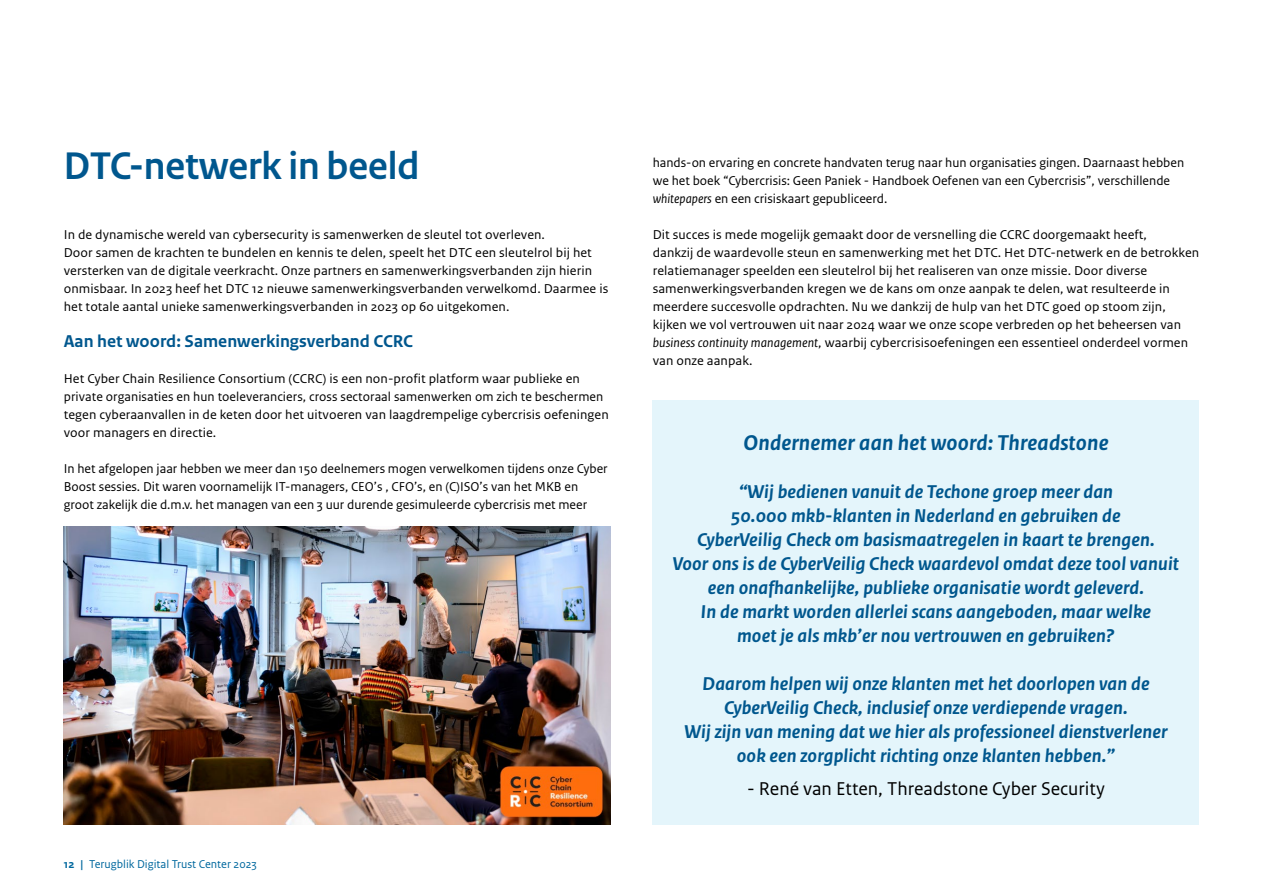
<style>
.page{position:relative;width:1263px;height:893px;background:#fff}
.page>*{position:absolute;margin:0;border:0;box-sizing:border-box;transform-origin:0 0}
.H2_RO_Kop{font:700 40.5px "Rijksoverheid Sans Heading";color:#00578e}
.t1{font:italic 700 22.5px "Rijksoverheid Sans Text";letter-spacing:.005em;color:#00578e}
.P_Quote_Pagina_12{font:italic 700 19.5px/24px "Rijksoverheid Sans Text";letter-spacing:.005em;color:#00578e;text-align:center}
.P_Quote_pagina_12_-_auteur{font:19.5px "Rijksoverheid Sans Text";color:#000}
.H3_RO_Alineakop_Sans{font:700 18px "Rijksoverheid Sans Text";color:#00578e}
.P_RO_Broodtekst_Sans{font:13.5px/18px "Rijksoverheid Sans Text";letter-spacing:.005em;color:#000}
.t2{font:12px "Rijksoverheid Sans Text";color:#00689e}
.s1{font-weight:700}
.s2{font-style:italic}
</style>
<div class="page">
<img style="left:64px;top:527px;width:546px;height:298px">
<div style="left:653px;top:401px;width:546px;height:424px;background:#e4f5fb"></div>
<h2 class="H2_RO_Kop" style="left:64px;top:143px;width:357px">DTC-netwerk in beeld</h2>
<p class="P_RO_Broodtekst_Sans" style="left:64px;top:226px;width:546px">In de dynamische wereld van cybersecurity is samenwerken de sleutel tot overleven.<br>Door samen de krachten te bundelen en kennis te delen, speelt het DTC een sleutelrol bij het versterken van de digitale veerkracht. Onze partners en samenwerkingsverbanden zijn hierin onmisbaar. In 2023 heef het DTC 12 nieuwe samenwerkingsverbanden verwelkomd. Daarmee is het totale aantal unieke samenwerkingsverbanden in 2023 op 60 uitgekomen.</p>
<h3 class="H3_RO_Alineakop_Sans" style="left:64px;top:331px;width:351px">Aan het woord: Samenwerkingsverband CCRC</h3>
<p class="P_RO_Broodtekst_Sans" style="left:64px;top:370px;width:546px">Het Cyber Chain Resilience Consortium (CCRC) is een non-profit platform waar publieke en private organisaties en hun toeleveranciers, cross sectoraal samenwerken om zich te beschermen tegen cyberaanvallen in de keten door het uitvoeren van laagdrempelige cybercrisis oefeningen voor managers en directie.</p>
<p class="P_RO_Broodtekst_Sans" style="left:64px;top:460px;width:545px">In het afgelopen jaar hebben we meer dan 150 deelnemers mogen verwelkomen tijdens onze Cyber<br>Boost sessies. Dit waren voornamelijk IT-managers, CEO’s , CFO’s, en (C)ISO’s van het MKB en groot zakelijk die d.m.v. het managen van een 3 uur durende gesimuleerde cybercrisis met meer</p>
<p class="t2" style="left:64px;top:857px;width:195px"><span class="s1">12 |</span> Terugblik Digital Trust Center 2023</p>
<p class="P_RO_Broodtekst_Sans" style="left:653px;top:154px;width:533px">hands-on ervaring en concrete handvaten terug naar hun organisaties gingen. Daarnaast hebben we het boek “Cybercrisis: Geen Paniek - Handboek Oefenen van een Cybercrisis”, verschillende <span class="s2">whitepapers</span> en een crisiskaart gepubliceerd.</p>
<p class="P_RO_Broodtekst_Sans" style="left:653px;top:226px;width:548px">Dit succes is mede mogelijk gemaakt door de versnelling die CCRC doorgemaakt heeft,<br>dankzij de waardevolle steun en samenwerking met het DTC. Het DTC-netwerk en de betrokken relatiemanager speelden een sleutelrol bij het realiseren van onze missie. Door diverse samenwerkingsverbanden kregen we de kans om onze aanpak te delen, wat resulteerde in meerdere succesvolle opdrachten. Nu we dankzij de hulp van het DTC goed op stoom zijn, kijken we vol vertrouwen uit naar 2024 waar we onze scope verbreden op het beheersen van <span class="s2">business continuity management</span>, waarbij cybercrisisoefeningen een essentieel onderdeel vormen van onze aanpak.</p>
<p class="t1" style="left:743px;top:430px;width:367px">Ondernemer aan het woord: Threadstone</p>
<p class="P_Quote_Pagina_12" style="left:673px;top:480px;width:508px">“Wij bedienen vanuit de Techone groep meer dan<br>50.000 mkb-klanten in Nederland en gebruiken de<br>CyberVeilig Check om basismaatregelen in kaart te brengen.<br>Voor ons is de CyberVeilig Check waardevol omdat deze tool vanuit een onafhankelijke, publieke organisatie wordt geleverd.<br>In de markt worden allerlei scans aangeboden, maar welke<br>moet je als mkb’er nou vertrouwen en gebruiken?</p>
<p class="P_Quote_Pagina_12" style="left:684px;top:672px;width:485px">Daarom helpen wij onze klanten met het doorlopen van de CyberVeilig Check, inclusief onze verdiepende vragen.<br>Wij zijn van mening dat we hier als professioneel dienstverlener ook een zorgplicht richting onze klanten hebben.”</p>
<p class="P_Quote_pagina_12_-_auteur" style="left:747px;top:778px;width:359px">- René van Etten, Threadstone Cyber Security</p>
</div>
